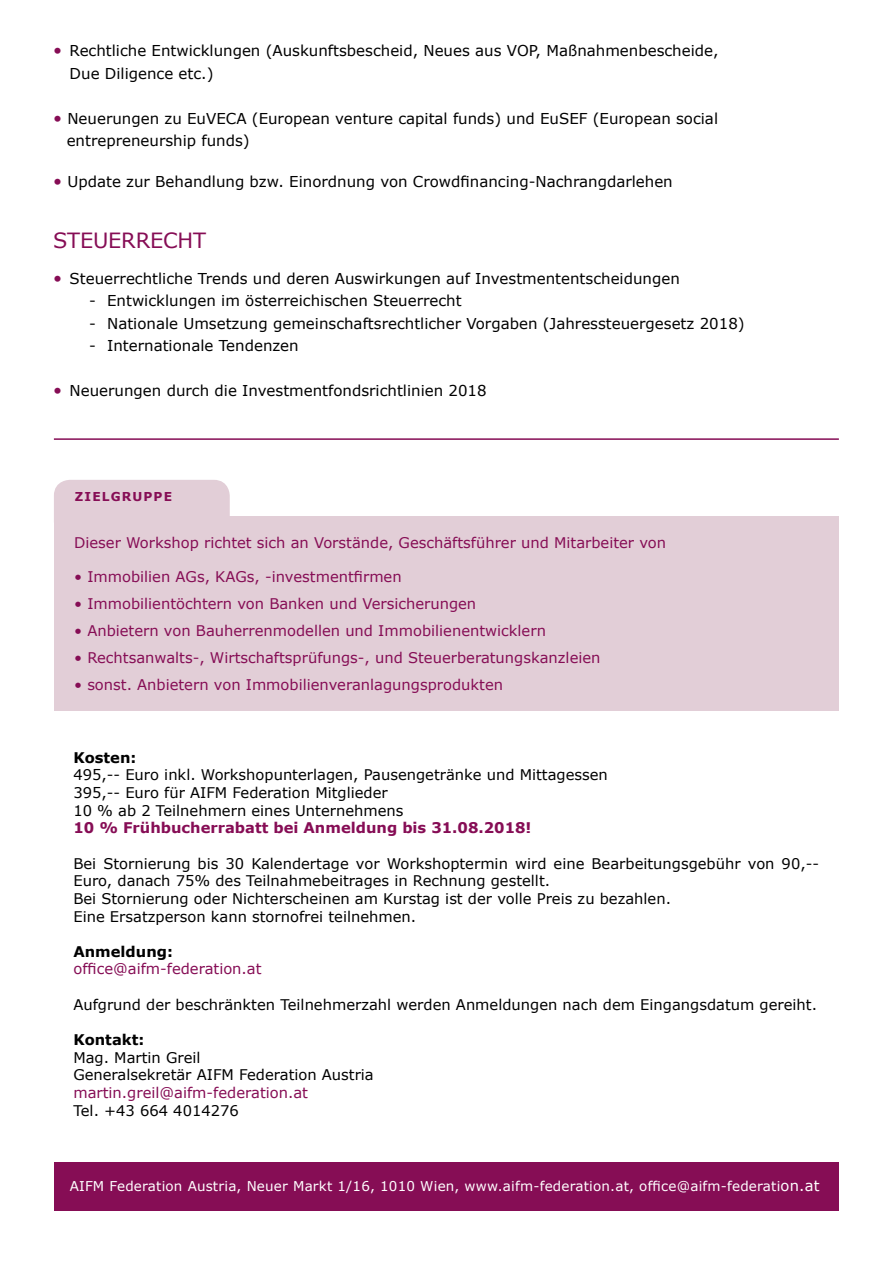
<style>
.page{position:relative;width:893px;height:1263px;background:#fff}
.page>*{position:absolute;margin:0;border:0;box-sizing:border-box;transform-origin:0 0}
.t1{font:21px "Verdana";letter-spacing:-.01em;color:#860d55}
.t2{font:15px/22.5px "Verdana";color:#000}
.t3{font:14.7px/17.7px "Verdana";color:#000}
.t4{font:14.7px "Verdana";color:#860d55}
.t5{font:700 14.7px "Verdana";color:#860d55}
.t6{font:700 14.7px "Verdana";color:#000}
.t7{font:13.5px "Verdana";letter-spacing:.015em;color:#fff}
.t8{font:700 12.3px "Verdana";letter-spacing:.09em;color:#860d55}
.s1{font-size:16.5px;color:#860d55}
.s2{font-size:14.7px}
</style>
<div class="page">
<hr style="left:54px;top:438px;width:785px;height:2px;background:#860d55">
<div style="left:54px;top:1162px;width:785px;height:49px;background:#860d55"></div>
<div style="left:54px;top:516px;width:785px;height:195px;background:#e2ced7"></div>
<div style="left:54px;top:480px;width:176px;height:36px;background:#e2ced7"></div>
<p class="t2" style="left:70px;top:39px;width:650px;text-indent:-16px"><span class="s1">•</span> Rechtliche Entwicklungen (Auskunftsbescheid, Neues aus VOP, Maßnahmenbescheide,<br>Due Diligence etc.)</p>
<p class="t2" style="left:67px;top:107px;width:653px;text-indent:-14px"><span class="s1">•</span> Neuerungen zu EuVECA (European venture capital funds) und EuSEF (European social entrepreneurship funds)</p>
<p class="t2" style="left:53px;top:170px;width:621px"><span class="s1">•</span> Update zur Behandlung bzw. Einordnung von Crowdfinancing-Nachrangdarlehen</p>
<h1 class="t1" style="left:53px;top:226px;width:125px">Steu errecht</h1>
<p class="t2" style="left:53px;top:267px;width:628px"><span class="s1">•</span> Steuerrechtliche Trends und deren Auswirkungen auf Investmententscheidungen</p>
<p class="t2" style="left:89px;top:290px;width:374px">- Entwicklungen im österreichischen Steuerrecht</p>
<p class="t2" style="left:89px;top:312px;width:657px">- Nationale Umsetzung gemeinschaftsrechtlicher Vorgaben (Jahressteuergesetz 2018)</p>
<p class="t2" style="left:89px;top:335px;width:211px">- Internationale Tendenzen</p>
<p class="t2" style="left:53px;top:380px;width:435px"><span class="s1">•</span> Neuerungen durch die Investmentfondsrichtlinien 2018</p>
<p class="t8" style="left:75px;top:488px;width:99px">ZIELGRUPPE</p>
<p class="t4" style="left:74px;top:533px;width:594px">Dieser Workshop richtet sich an Vorstände, Geschäftsführer und Mitarbeiter von</p>
<p class="t4" style="left:74px;top:567px;width:329px">• Immobilien AGs, KAGs, -investmentfirmen</p>
<p class="t4" style="left:74px;top:594px;width:404px">• Immobilientöchtern von Banken und Versicherungen</p>
<p class="t4" style="left:74px;top:621px;width:473px">• Anbietern von Bauherrenmodellen und Immobilienentwicklern</p>
<p class="t4" style="left:74px;top:648px;width:528px">• Rechtsanwalts-, Wirtschaftsprüfungs-, und Steuerberatungskanzleien</p>
<p class="t4" style="left:74px;top:675px;width:430px">• sonst. Anbietern von Immobilienveranlagungsprodukten</p>
<p class="t6" style="left:73px;top:747px;width:64px">Kosten:</p>
<p class="t3" style="left:73px;top:766px;width:536px">495,-- Euro inkl. Workshopunterlagen, Pausengetränke und Mittagessen<br>395,-- Euro für AIFM Federation Mitglieder<br>10 % ab 2 Teilnehmern eines Unternehmens</p>
<p class="t5" style="left:73px;top:817px;width:460px">10 % Frühbucherrabatt bei Anmeldung bis 31.08.2018!</p>
<p class="t3" style="left:73px;top:854px;width:747px">Bei Stornierung bis 30 Kalendertage vor Workshoptermin wird eine Bearbeitungsgebühr von 90,-- Euro, danach 75% des Teilnahmebeitrages in Rechnung gestellt.<br>Bei Stornierung oder N ichterscheinen am Kurstag ist der volle Preis zu bezahlen.<br>Eine Ersatzperson kann stornofrei teilnehmen.</p>
<p class="t6" style="left:73px;top:941px;width:101px">Anmeldung:</p>
<p class="t4" style="left:73px;top:959px;width:190px">office@aifm-federation.at</p>
<p class="t3" style="left:73px;top:995px;width:745px">Aufgrund der beschränkten Teilnehmerzahl werden Anmeldungen nach dem Eingangsdatum gereiht.</p>
<p class="t6" style="left:73px;top:1029px;width:72px">Kontakt:</p>
<p class="t3" style="left:73px;top:1048px;width:302px">Mag. Martin Greil<br>Generalsekretär AIFM Federation Austria</p>
<p class="t4" style="left:73px;top:1082px;width:236px">martin.greil@aifm-federation.at</p>
<p class="t3" style="left:73px;top:1101px;width:167px">Tel. +43 664 4014276</p>
<p class="t7" style="left:70px;top:1177px;width:751px">AIFM Federation Austria, Neuer Markt 1/16, 1010 Wien, www.aifm-federation.at, office@aifm-federati<span class="s2">on.at</span></p>
</div>
